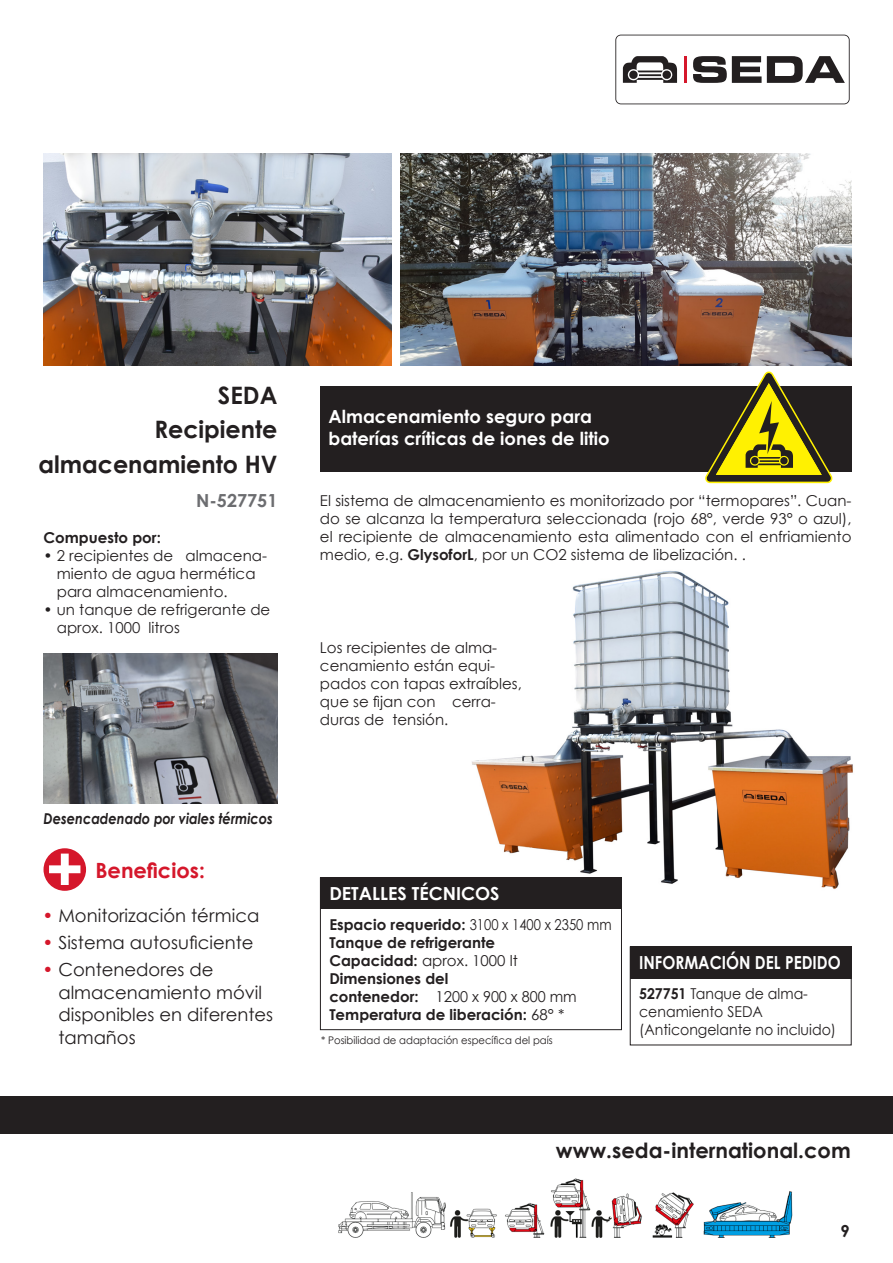
<style>
.page{position:relative;width:893px;height:1263px;background:#fff}
.page>*{position:absolute;margin:0;border:0;box-sizing:border-box;transform-origin:0 0}
.t1{font:700 64.35px "Century Gothic";color:#fff}
.t2{font:700 24px/34.5px "Century Gothic";color:#231f20;text-align:right}
.t3{font:700 21px "Century Gothic";color:#231f20}
.t4{font:700 21px "Century Gothic";color:#d5172b}
.t5{font:18px/22.5px "Century Gothic";color:#231f20}
.t6{font:700 18px/21.6px "Century Gothic";color:#fff}
.t7{font:700 18px "Century Gothic";color:#fff;scale:.86 1}
.t8{font:700 18px "Century Gothic";color:#6c6d70}
.t9{font:700 16.5px "Century Gothic";color:#231f20}
.t10{font:15px/18px "Century Gothic";color:#231f20}
.t11{font:700 15px/18px "Century Gothic";color:#231f20}
.t12{font:15px/18px "Century Gothic";color:#231f20;scale:.94 1}
.t13{font:italic 700 15px "Century Gothic";color:#231f20;scale:.87 1}
.t14{font:10.5px "Century Gothic";color:#231f20;scale:.96 1}
.s1{color:#d5172b}
.s2{font-weight:700}
.s3{font-weight:400}
</style>
<div class="page">
<svg style="left:615px;top:35px;width:235px;height:69px"></svg>
<div style="left:0;top:1096px;width:893px;height:37px;background:#231f20"></div>
<img style="left:338px;top:1178px;width:455px;height:60px">
<img style="left:472px;top:571px;width:381px;height:318px">
<img style="left:44px;top:153px;width:347px;height:212px">
<img style="left:401px;top:153px;width:450px;height:212px">
<div style="left:320px;top:877px;width:302px;height:32px;background:#231f20"></div>
<div style="left:320px;top:877px;width:302px;height:153px;border:1px solid #231f20"></div>
<div style="left:630px;top:946px;width:222px;height:33px;background:#231f20"></div>
<div style="left:630px;top:946px;width:222px;height:99px;border:1px solid #231f20"></div>
<div style="left:320px;top:386px;width:531px;height:85px;background:#231f20"></div>
<svg style="left:705px;top:371px;width:127px;height:112px"></svg>
<div style="left:44px;top:848px;width:42px;height:43px;background:#d5172b;border-radius:50%"></div>
<img style="left:44px;top:653px;width:233px;height:150px">
<p class="t2" style="left:38px;top:377px;width:241px">SEDA<br>Recipiente almacenamiento HV</p>
<p class="t8" style="left:196px;top:489px;width:83px">N-527751</p>
<p class="t11" style="left:44px;top:528px;width:119px">Compuesto por:</p>
<p class="t10" style="left:57px;top:546px;width:212px;text-indent:-13px">• 2 recipientes de almacena&shy;miento de agua hermética para almacenamiento.</p>
<p class="t10" style="left:57px;top:600px;width:215px;text-indent:-13px">• un tanque de refrigerante de aprox. 1000 litros</p>
<p class="t13" style="left:44px;top:809px;width:265px">Desencadenado por viales térmicos</p>
<p class="t1" style="left:45px;top:828px;width:40px">+</p>
<p class="t4" style="left:95px;top:858px;width:111px">Beneficios:</p>
<p class="t5" style="left:43px;top:904px;width:218px"><span class="s1">•</span> Monitorización térmica</p>
<p class="t5" style="left:43px;top:931px;width:212px"><span class="s1">•</span> Sistema autosuficiente</p>
<p class="t5" style="left:58px;top:958px;width:216px;text-indent:-16px"><span class="s1">•</span> Contenedores de almacenamiento móvil disponibles en diferentes tamaños</p>
<p class="t6" style="left:328px;top:405px;width:283px">Almacenamiento seguro para baterías críticas de iones de litio</p>
<p class="t10" style="left:320px;top:491px;width:533px;text-align:justify">El sistema de almacenamiento es monitorizado por “termopares”. Cuan&shy;do se alcanza la temperatura seleccionada (rojo 68°, verde 93° o azul), el recipiente de almacenamiento esta alimentado con el enfriamiento medio, e.g. <span class="s2">GlysoforL</span>, por un CO2 sistema de libelización. .</p>
<p class="t10" style="left:320px;top:638px;width:203px">Los recipientes de alma&shy;cenamiento están equi&shy;pados con tapas extraíbles, que se fijan con cerra&shy;duras de tensión.</p>
<p class="t6" style="left:329px;top:882px;width:172px">DETALLES TÉCNICOS</p>
<p class="t11" style="left:329px;top:915px;width:284px">Espacio requerido: <span class="s3">3100 x 1400 x 2350 mm<br></span>Tanque de refrigerante<br>Capacidad: <span class="s3">aprox. 1000 lt<br></span>Dimensiones del<br>contenedor: <span class="s3">1200 x 900 x 800 mm<br></span>Temperatura de liberación: <span class="s3">68° *</span></p>
<p class="t14" style="left:321px;top:1034px;width:243px">* Posibilidad de adaptación específica del país</p>
<p class="t7" style="left:639px;top:951px;width:236px">INFORMACIÓN DEL PEDIDO</p>
<p class="t12" style="left:639px;top:985px;width:211px"><span class="s2">527751</span> Tanque de alma&shy;cenamiento SEDA (Anticongelante no incluido)</p>
<h3 class="t3" style="left:556px;top:1137px;width:296px">www.seda-international.com</h3>
<p class="t9" style="left:840px;top:1221px;width:11px">9</p>
</div>
